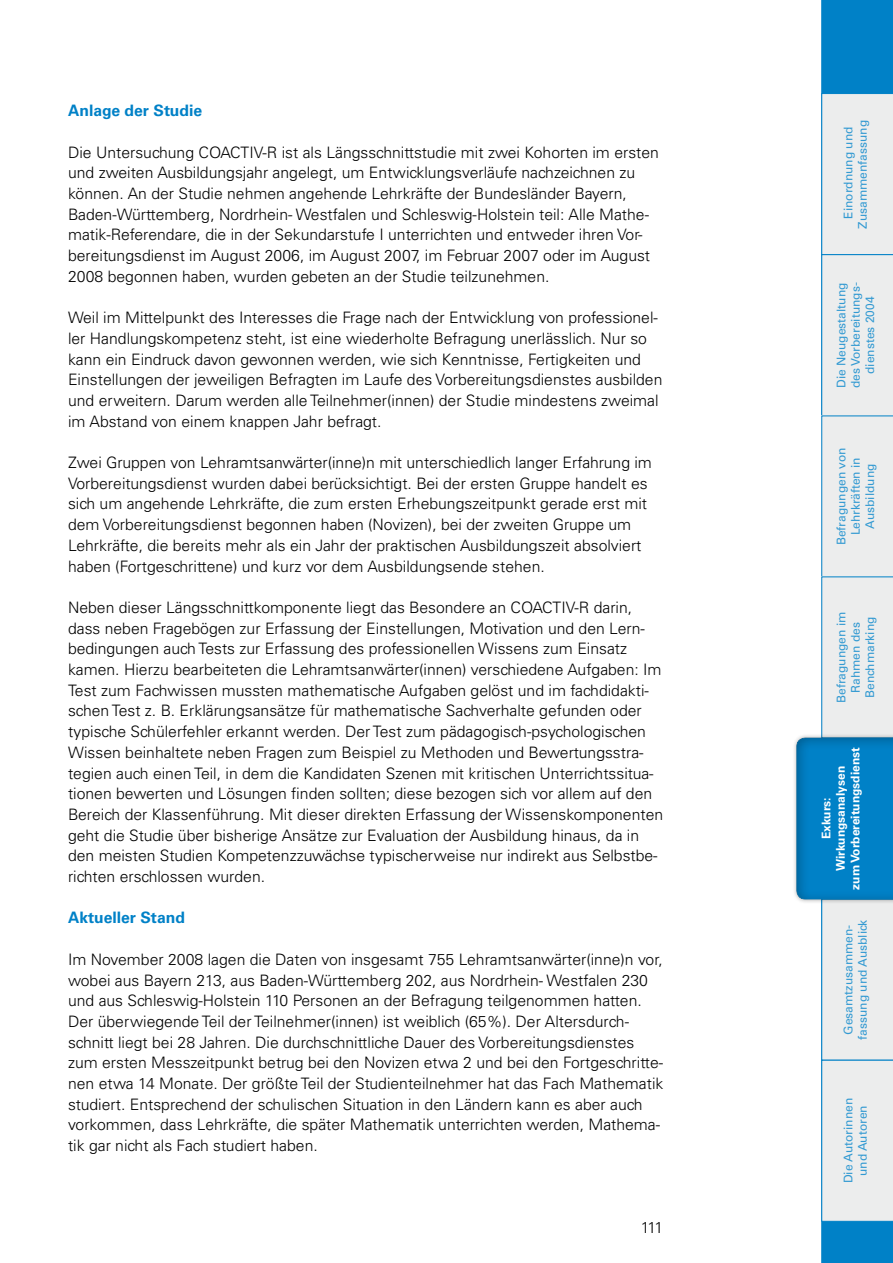
<style>
.page{position:relative;width:893px;height:1263px;background:#fff}
.page>*{position:absolute;margin:0;border:0;box-sizing:border-box;transform-origin:0 0}
.t1{font:300 15.75px/20.7px "Univers LT Std";color:#000}
.t2{font:700 15.75px "Univers LT Std";color:#0081c7}
.t3{font:12px/14.4px "Univers LT Std";color:#339ad2;text-align:center}
.t4{font:700 12px/14.4px "Univers LT Std";color:#fff;text-align:center}
</style>
<div class="page">
<div style="left:822px;top:0;width:71px;height:1263px;background:#0081c7"></div>
<div style="left:792px;top:733px;width:101px;height:171px;background:#f9f9f9"></div>
<svg style="left:802px;top:93px;width:91px;height:1128px"></svg>
<div style="left:795px;top:737px;width:98px;height:164px;background:#000;opacity:.3"></div>
<p class="t2" style="left:68px;top:101px;width:136px">Anlage der Studie</p>
<p class="t1" style="left:68px;top:142px;width:592px">Die Untersuchung COACTIV-R ist als Längsschnittstudie mit zwei Kohorten im ersten und zweiten Ausbildungsjahr angelegt, um Entwicklungsverläufe nachzeichnen zu können. An der Studie nehmen angehende Lehrkräfte der Bundesländer Bayern, Baden-Württemberg, Nordrhein- Westfalen und Schleswig-Holstein teil: Alle Mathe&shy;matik-Referendare, die in der Sekundarstufe I unterrichten und entweder ihren Vor&shy;bereitungsdienst im August 2006, im August 2007, im Februar 2007 oder im August 2008 begonnen haben, wurden gebeten an der Studie teilzunehmen.</p>
<p class="t1" style="left:68px;top:307px;width:596px">Weil im Mittelpunkt des Interesses die Frage nach der Entwicklung von professionel&shy;ler Handlungskompetenz steht, ist eine wiederholte Befragung unerlässlich. Nur so kann ein Eindruck davon gewonnen werden, wie sich Kenntnisse, Fertigkeiten und Einstellungen der jeweiligen Befragten im Laufe des Vorbereitungsdienstes ausbilden und erweitern. Darum werden alle Teilnehmer(innen) der Studie mindestens zweimal im Abstand von einem knappen Jahr befragt.</p>
<p class="t1" style="left:68px;top:452px;width:585px">Zwei Gruppen von Lehramtsanwärter(inne)n mit unterschiedlich langer Erfahrung im Vorbereitungsdienst wurden dabei berücksichtigt. Bei der ersten Gruppe handelt es sich um angehende Lehrkräfte, die zum ersten Erhebungszeitpunkt gerade erst mit dem Vorbereitungsdienst begonnen haben (Novizen), bei der zweiten Gruppe um Lehrkräfte, die bereits mehr als ein Jahr der praktischen Ausbildungszeit absolviert haben (Fortgeschrittene) und kurz vor dem Ausbildungsende stehen.</p>
<p class="t1" style="left:68px;top:597px;width:597px">Neben dieser Längsschnittkomponente liegt das Besondere an COACTIV-R darin, dass neben Fragebögen zur Erfassung der Einstellungen, Motivation und den Lern&shy;bedingungen auch Tests zur Erfassung des professionellen Wissens zum Einsatz kamen. Hierzu bearbeiteten die Lehramtsanwärter(innen) verschiedene Aufgaben: Im Test zum Fachwissen mussten mathematische Aufgaben gelöst und im fachdidakti&shy;schen Test z. B. Erklärungsansätze für mathematische Sachverhalte gefunden oder typische Schülerfehler erkannt werden. Der Test zum pädagogisch-psychologischen Wissen beinhaltete neben Fragen zum Beispiel zu Methoden und Bewertungsstra&shy;tegien auch einen Teil, in dem die Kandidaten Szenen mit kritischen Unterrichtssitua&shy;tionen bewerten und Lösungen finden sollten; diese bezogen sich vor allem auf den Bereich der Klassenführung. Mit dieser direkten Erfassung der Wissenskomponenten geht die Studie über bisherige Ansätze zur Evaluation der Ausbildung hinaus, da in den meisten Studien Kompetenzzuwächse typischerweise nur indirekt aus Selbstbe&shy;richten erschlossen wurden.</p>
<p class="t2" style="left:68px;top:909px;width:119px">Aktueller Stand</p>
<p class="t1" style="left:68px;top:949px;width:597px">Im November 2008 lagen die Daten von insgesamt 755 Lehramtsanwärter(inne)n vor, wobei aus Bayern 213, aus Baden-Württemberg 202, aus Nordrhein- Westfalen 230 und aus Schleswig-Holstein 110 Personen an der Befragung teilgenommen hatten.<br>Der überwiegende Teil der Teilnehmer(innen) ist weiblich (65%). Der Altersdurch&shy;schnitt liegt bei 28 Jahren. Die durchschnittliche Dauer des Vorbereitungsdienstes zum ersten Messzeitpunkt betrug bei den Novizen etwa 2 und bei den Fortgeschritte&shy;nen etwa 14 Monate. Der größte Teil der Studienteilnehmer hat das Fach Mathematik studiert. Entsprechend der schulischen Situation in den Ländern kann es aber auch vorkommen, dass Lehrkräfte, die später Mathematik unterrichten werden, Mathema&shy;tik gar nicht als Fach studiert haben.</p>
<p class="t1" style="left:641px;top:1217px;width:24px">111</p>
<p class="t3" style="left:841px;top:229px;width:110px;rotate:-90deg">Einordnung und<br>Zusammenfassung</p>
<p class="t3" style="left:834px;top:388px;width:107px;rotate:-90deg">Die Neugestaltung des Vorbereitungs&shy;dienstes 2004</p>
<p class="t3" style="left:834px;top:545px;width:99px;rotate:-90deg">Befragungen von<br>Lehrkräften in<br>Ausbildung</p>
<p class="t3" style="left:834px;top:703px;width:93px;rotate:-90deg">Befragungen im<br>Rahmen des<br>Benchmarking</p>
<p class="t4" style="left:819px;top:890px;width:144px;rotate:-90deg">Exkurs:<br>Wirkungsanalysen<br>zum Vorbereitungsdienst</p>
<p class="t3" style="left:841px;top:1040px;width:122px;rotate:-90deg">Gesamtzusammen&shy;fassung und Ausblick</p>
<p class="t3" style="left:841px;top:1183px;width:87px;rotate:-90deg">Die Autorinnen und Autoren</p>
</div>
